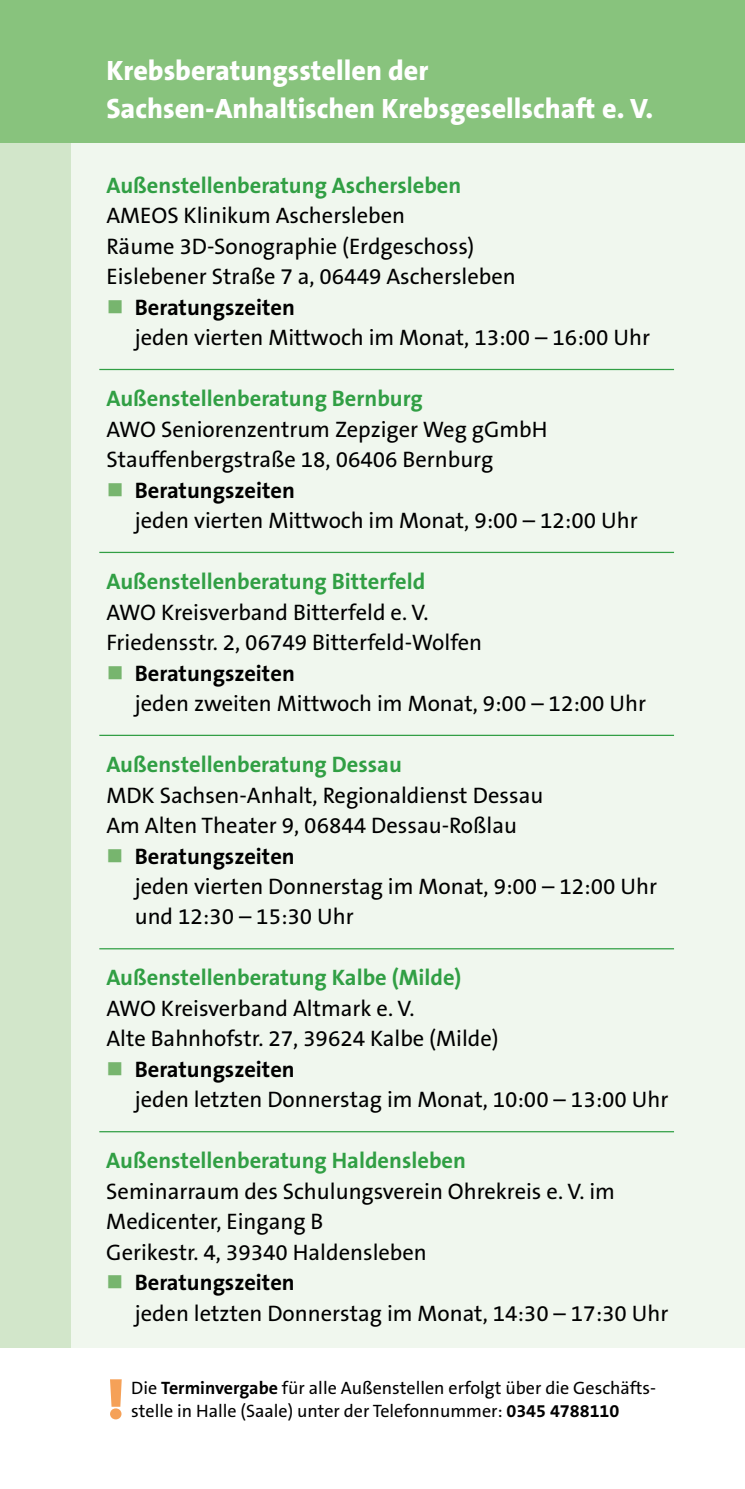
<style>
.page{position:relative;width:745px;height:1489px;background:#fff}
.page>*{position:absolute;margin:0;border:0;box-sizing:border-box;transform-origin:0 0}
.t1{font:900 55px "The Sans B9";color:#f5a158}
.t2{font:800 28px/38.2px "The Sans B8";color:#fff}
.t3{font:22.5px/30.5px "The Sans B5 Plain";color:#000}
.t4{font:700 22.5px "The Sans B7";color:#319f44}
.t5{font:700 22.5px "The Sans B7";color:#000}
.t6{font:18px "The Sans B5 Plain";color:#000}
.s1{font-family:"The Sans B7";font-weight:700}
</style>
<div class="page">
<div style="left:0;top:0;width:744px;height:1346px;background:#f0f7ee"></div>
<div style="left:0;top:0;width:71px;height:1346px;background:#d2e6ca"></div>
<div style="left:0;top:0;width:744px;height:142px;background:#88c37d"></div>
<hr style="left:99px;top:369px;width:574px;height:1px;background:#319f44">
<hr style="left:99px;top:552px;width:574px;height:1px;background:#319f44">
<hr style="left:99px;top:734px;width:574px;height:2px;background:#319f44">
<hr style="left:99px;top:948px;width:574px;height:1px;background:#319f44">
<hr style="left:99px;top:1130px;width:574px;height:2px;background:#319f44">
<p class="t2" style="left:106px;top:52px;width:548px">Krebsberatungsstellen der<br>Sachsen-Anhaltischen Krebsgesellschaft e. V.</p>
<p class="t4" style="left:106px;top:173px;width:356px">Außenstellenberatung Aschersleben</p>
<p class="t3" style="left:106px;top:201px;width:410px">AMEOS Klinikum Aschersleben<br>Räume 3D-Sonographie (Erdgeschoss)<br>Eislebener Straße 7 a, 06449 Aschersleben</p>
<p class="t5" style="left:135px;top:295px;width:161px">Beratungszeiten</p>
<p class="t3" style="left:135px;top:323px;width:516px">jeden vierten Mittwoch im Monat, 13:00 – 16:00 Uhr</p>
<p class="t4" style="left:106px;top:386px;width:318px">Außenstellenberatung Bernburg</p>
<p class="t3" style="left:106px;top:414px;width:442px">AWO Seniorenzentrum Zepziger Weg gGmbH<br>Stauffenbergstraße 18, 06406 Bernburg</p>
<p class="t5" style="left:135px;top:478px;width:161px">Beratungszeiten</p>
<p class="t3" style="left:135px;top:506px;width:504px">jeden vierten Mittwoch im Monat, 9:00 – 12:00 Uhr</p>
<p class="t4" style="left:106px;top:569px;width:320px">Außenstellenberatung Bitterfeld</p>
<p class="t3" style="left:106px;top:597px;width:377px">AWO Kreisverband Bitterfeld e. V.<br>Friedensstr. 2, 06749 Bitterfeld-Wolfen</p>
<p class="t5" style="left:135px;top:661px;width:161px">Beratungszeiten</p>
<p class="t3" style="left:135px;top:689px;width:512px">jeden zweiten Mittwoch im Monat, 9:00 – 12:00 Uhr</p>
<p class="t4" style="left:106px;top:752px;width:297px">Außenstellenberatung Dessau</p>
<p class="t3" style="left:106px;top:780px;width:438px">MDK Sachsen-Anhalt, Regionaldienst Dessau<br>Am Alten Theater 9, 06844 Dessau-Roßlau</p>
<p class="t5" style="left:135px;top:843px;width:161px">Beratungszeiten</p>
<p class="t3" style="left:135px;top:871px;width:523px">jeden vierten Donnerstag im Monat, 9:00 – 12:00 Uhr und 12:30 – 15:30 Uhr</p>
<p class="t4" style="left:106px;top:965px;width:356px">Außenstellenberatung Kalbe (Milde)</p>
<p class="t3" style="left:106px;top:993px;width:393px">AWO Kreisverband Altmark e. V.<br>Alte Bahnhofstr. 27, 39624 Kalbe (Milde)</p>
<p class="t5" style="left:135px;top:1057px;width:161px">Beratungszeiten</p>
<p class="t3" style="left:135px;top:1085px;width:535px">jeden letzten Donnerstag im Monat, 10:00 – 13:00 Uhr</p>
<p class="t4" style="left:106px;top:1148px;width:361px">Außenstellenberatung Haldensleben</p>
<p class="t3" style="left:106px;top:1176px;width:510px">Seminarraum des Schulungsverein Ohrekreis e. V. im<br>Medicenter, Eingang B<br>Gerikestr. 4, 39340 Haldensleben</p>
<p class="t5" style="left:135px;top:1270px;width:161px">Beratungszeiten</p>
<p class="t3" style="left:135px;top:1298px;width:535px">jeden letzten Donnerstag im Monat, 14:30 – 17:30 Uhr</p>
<h1 class="t1" style="left:106px;top:1370px;width:19px">!</h1>
<p class="t6" style="left:131px;top:1377px;width:526px">Die <span class="s1">Terminvergabe</span> für alle Außenstellen erfolgt über die Geschäfts-</p>
<p class="t6" style="left:131px;top:1400px;width:489px">stelle in Halle (Saale) unter der Telefonnummer: <span class="s1">0345 4788110</span></p>
</div>
